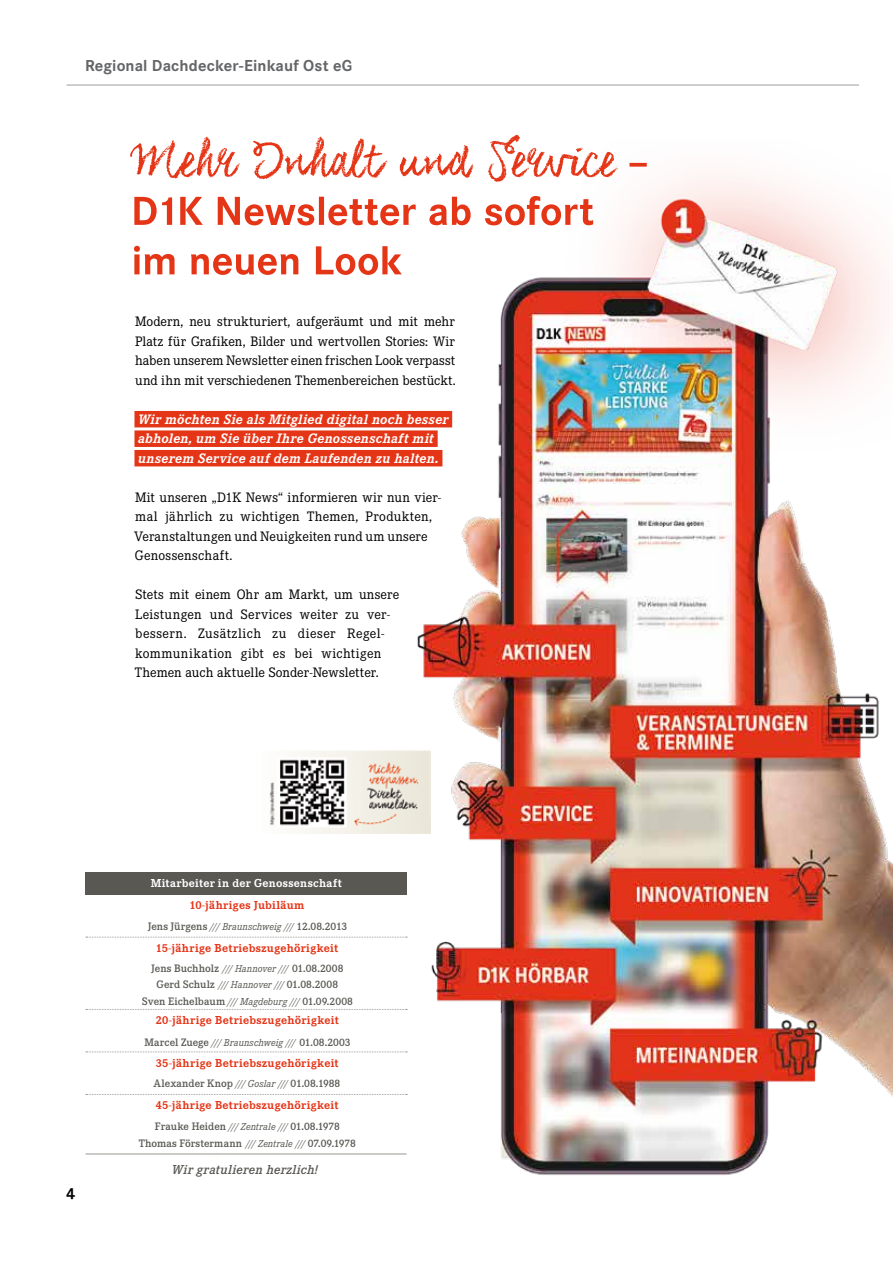
<style>
.page{position:relative;width:893px;height:1263px;background:#fff}
.page>*{position:absolute;margin:0;border:0;box-sizing:border-box;transform-origin:0 0}
.t1{font:700 16.5px "Corporate S Pro";letter-spacing:.005em;color:#646567}
.t2{font:700 16.5px "Corporate S Pro";color:#000}
.t3{font:14.25px/19.5px "Corporate E Pro";letter-spacing:.015em;color:#000}
.t4{font:italic 700 14.25px/19.5px "Corporate E Pro";letter-spacing:.015em;color:#fff}
.t5{font:italic 600 13.5px "Corporate E Pro";letter-spacing:.015em;color:#595853}
.t6{font:700 12px "Corporate E Pro";letter-spacing:.025em;color:#e53517}
.t7{font:700 12px "Corporate E Pro";letter-spacing:.03em;color:#fff}
.t8{font:600 11.25px/16.5px "Corporate E Pro";color:#595853;text-align:center}
.s1{font-weight:400;font-style:italic;font-size:10.5px}
</style>
<div class="page">
<img style="left:149px;top:173px;width:744px;height:1002px">
<hr style="left:67px;top:85px;width:792px;height:1px;background:#9c9e9f">
<div style="left:86px;top:872px;width:321px;height:282px;background:#fff"></div>
<div style="left:86px;top:872px;width:321px;height:22px;background:#595853"></div>
<svg style="left:86px;top:937px;width:321px;height:1px"></svg>
<svg style="left:86px;top:1009px;width:321px;height:1px"></svg>
<svg style="left:86px;top:1051px;width:321px;height:1px"></svg>
<svg style="left:86px;top:1094px;width:321px;height:1px"></svg>
<hr style="left:86px;top:1153px;width:321px;height:1px;background:#979691">
<img style="left:255px;top:743px;width:175px;height:90px">
<div style="left:134px;top:411px;width:318px;height:16px;background:#e53517"></div>
<div style="left:134px;top:430px;width:304px;height:17px;background:#e53517"></div>
<div style="left:134px;top:450px;width:308px;height:16px;background:#e53517"></div>
<svg style="left:134px;top:246px;width:268px;height:29px"></svg>
<svg style="left:134px;top:196px;width:459px;height:29px"></svg>
<svg style="left:130px;top:135px;width:517px;height:47px"></svg>
<p class="t1" style="left:85px;top:52px;width:269px">Regional Dachdecker-Einkauf Ost eG</p>
<p class="t3" style="left:135px;top:311px;width:322px;text-align:justify">Modern, neu strukturiert, aufgeräumt und mit mehr Platz für Grafiken, Bilder und wertvollen Stories: Wir haben unserem Newsletter einen frischen Look verpasst und ihn mit verschiedenen Themenbereichen bestückt.</p>
<p class="t4" style="left:138px;top:408px;width:312px">Wir möchten Sie als Mitglied digital noch besser abholen, um Sie über Ihre Genossenschaft mit unserem Service auf dem Laufenden zu halten.</p>
<p class="t3" style="left:134px;top:486px;width:308px">Mit unseren „D1K News“ informieren wir nun vier&shy;mal jährlich zu wichtigen Themen, Produkten, Veranstaltungen und Neuigkeiten rund um unsere Genossenschaft.</p>
<p class="t3" style="left:135px;top:584px;width:266px">Stets mit einem Ohr am Markt, um unsere Leistungen und Services weiter zu ver&shy;bessern. Zusätzlich zu dieser Regel&shy;kommunikation gibt es bei wichtigen Themen auch aktuelle Sonder-Newsletter.</p>
<p class="t2" style="left:66px;top:1181px;width:11px">4</p>
<p class="t7" style="left:151px;top:874px;width:193px">Mitarbeiter in der Genossenschaft</p>
<p class="t6" style="left:189px;top:897px;width:116px">10-jähriges Jubiläum</p>
<p class="t8" style="left:148px;top:917px;width:201px">Jens Jürgens <span class="s1">/// Braunschweig ///</span> 12.08.2013</p>
<p class="t6" style="left:156px;top:939px;width:184px">15-jährige Betriebszugehörigkeit</p>
<p class="t8" style="left:142px;top:959px;width:212px">Jens Buchholz <span class="s1">/// Hannover ///</span> 01.08.2008<br>Gerd Schulz <span class="s1">/// Hannover ///</span> 01.08.2008<br>Sven Eichelbaum <span class="s1">/// Magdeburg ///</span> 01.09.2008</p>
<p class="t6" style="left:156px;top:1012px;width:184px">20-jährige Betriebszugehörigkeit</p>
<p class="t8" style="left:144px;top:1033px;width:208px">Marcel Zuege <span class="s1">/// Braunschweig ///</span> 01.08.2003</p>
<p class="t6" style="left:156px;top:1054px;width:184px">35-jährige Betriebszugehörigkeit</p>
<p class="t8" style="left:154px;top:1075px;width:188px">Alexander Knop <span class="s1">/// Goslar ///</span> 01.08.1988</p>
<p class="t6" style="left:156px;top:1097px;width:184px">45-jährige Betriebszugehörigkeit</p>
<p class="t8" style="left:139px;top:1117px;width:219px">Frauke Heiden <span class="s1">/// Zentrale ///</span> 01.08.1978<br>Thomas Förstermann <span class="s1">/// Zentrale ///</span> 07.09.1978</p>
<p class="t5" style="left:172px;top:1160px;width:147px">Wir gratulieren herzlich!</p>
</div>
